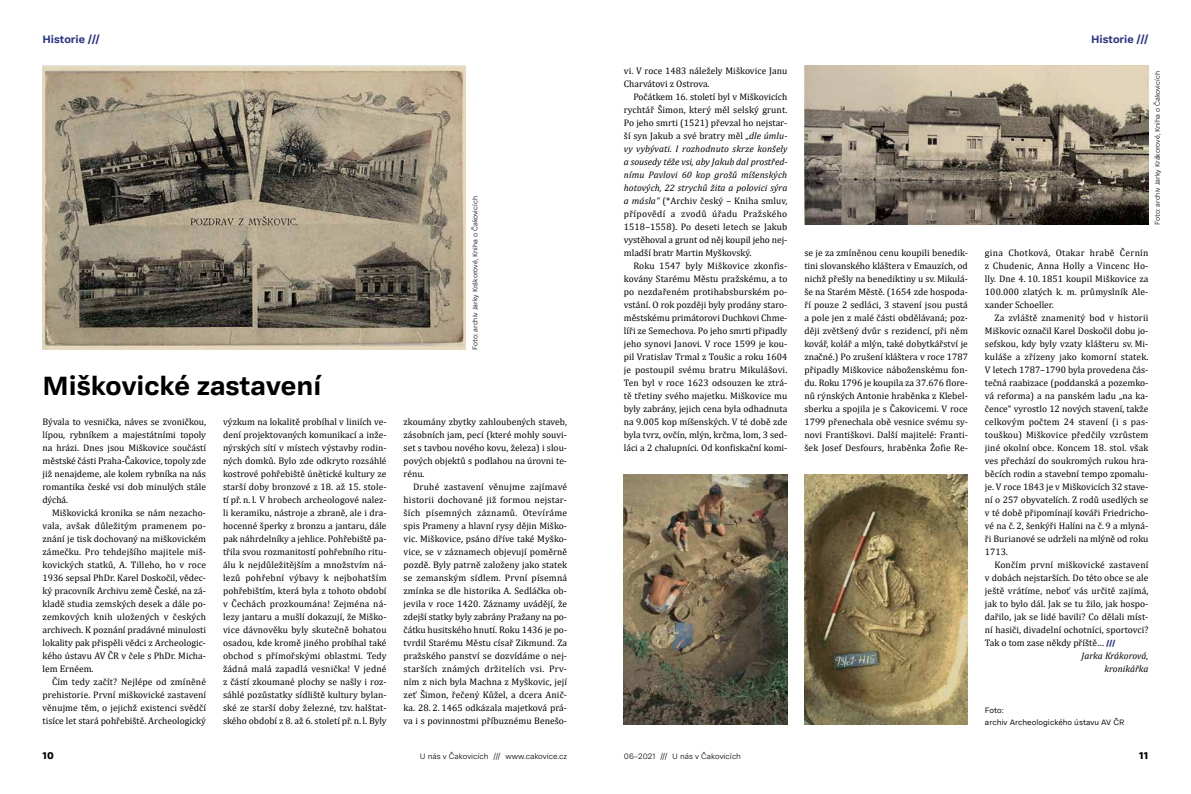
<style>
.page{position:relative;width:1191px;height:794px;background:#fff}
.page>*{position:absolute;margin:0;border:0;box-sizing:border-box;transform-origin:0 0}
.t1{font:700 27px "Adapter PE Text";color:#000}
.t2{font:700 11px "Adapter PE Text";color:#283583}
.t3{font:10px "Adapter PE Text Eb";color:#000}
.t4{font:9.5px/13px "Cambria";color:#000;text-align:justify}
.t5{font:9.5px "Cambria";letter-spacing:.02em;color:#000}
.t6{font:italic 9.5px "Cambria";letter-spacing:-.005em;color:#000}
.t7{font:300 8px "Adapter PE Text";color:#000}
.t8{font:8px/12px "Adapter PE Text";color:#000}
.t9{font:300 7px "Adapter PE Text";color:#000}
.s1{font-style:italic}
.s2{font-family:"Adapter PE Text Eb";font-size:8px;color:#283583}
</style>
<div class="page">
<img style="left:43px;top:66px;width:422px;height:283px">
<img style="left:624px;top:475px;width:163px;height:249px">
<img style="left:804px;top:475px;width:164px;height:249px">
<img style="left:804px;top:65px;width:344px;height:160px">
<p class="t2" style="left:43px;top:31px;width:59px">Historie ///</p>
<p class="t2" style="left:1091px;top:31px;width:59px">Historie ///</p>
<h1 class="t1" style="left:43px;top:364px;width:280px">Miškovické zastavení</h1>
<p class="t9" style="left:470px;top:350px;width:155px;rotate:-90deg">Foto: archiv Jarky Krákorové, Kniha o Čakovicích</p>
<p class="t4" style="left:43px;top:415px;width:165px">Bývala to vesnička, náves se zvoničkou, lípou, rybníkem a majestátními topoly na hrázi. Dnes jsou Miškovice součástí městské části Praha-Čakovice, topoly zde již nenajdeme, ale kolem rybníka na nás romantika české vsi dob minulých stále dýchá.</p>
<p class="t4" style="left:43px;top:506px;width:165px;text-indent:10px">Miškovická kronika se nám nezacho&shy;vala, avšak důležitým pramenem po&shy;znání je tisk dochovaný na miškovickém zámečku. Pro tehdejšího majitele miš&shy;kovických statků, A. Tilleho, ho v roce 1936 sepsal PhDr. Karel Doskočil, vědec&shy;ký pracovník Archivu země České, na zá&shy;kladě studia zemských desek a dále po&shy;zemkových knih uložených v českých archivech. K poznání pradávné minulosti lokality pak přispěli vědci z Archeologic&shy;kého ústavu AV ČR v čele s PhDr. Micha&shy;lem Ernéem.</p>
<p class="t4" style="left:43px;top:675px;width:165px;text-indent:10px">Čím tedy začít? Nejlépe od zmíněné prehistorie. První miškovické zastavení věnujme těm, o jejichž existenci svědčí tisíce let stará pohřebiště. Archeologický</p>
<p class="t4" style="left:223px;top:415px;width:165px">výzkum na lokalitě probíhal v liniích ve&shy;dení projektovaných komunikací a inže&shy;nýrských sítí v místech výstavby rodin&shy;ných domků. Bylo zde odkryto rozsáhlé kostrové pohřebiště únětické kultury ze starší doby bronzové z 18. až 15. stole&shy;tí př. n. l. V hrobech archeologové nalez&shy;li keramiku, nástroje a zbraně, ale i dra&shy;hocenné šperky z bronzu a jantaru, dále pak náhrdelníky a jehlice. Pohřebiště pa&shy;třila svou rozmanitostí pohřebního ritu&shy;álu k nejdůležitějším a množstvím ná&shy;lezů pohřební výbavy k nejbohatším pohřebištím, která byla z tohoto období v Čechách prozkoumána! Zejména ná&shy;lezy jantaru a mušlí dokazují, že Miško&shy;vice dávnověku byly skutečně bohatou osadou, kde kromě jiného probíhal také obchod s přímořskými oblastmi. Tedy žádná malá zapadlá vesnička! V jedné z částí zkoumané plochy se našly i roz&shy;sáhlé pozůstatky sídliště kultury bylan&shy;ské ze starší doby železné, tzv. halštat&shy;ského období z 8. až 6. století př. n. l. Byly</p>
<p class="t4" style="left:403px;top:415px;width:165px">zkoumány zbytky zahloubených staveb, zásobních jam, pecí (které mohly souvi&shy;set s tavbou nového kovu, železa) i slou&shy;pových objektů s podlahou na úrovni te&shy;rénu.</p>
<p class="t4" style="left:403px;top:480px;width:165px;text-indent:10px">Druhé zastavení věnujme zajímavé historii dochované již formou nejstar&shy;ších písemných záznamů. Otevíráme spis Prameny a hlavní rysy dějin Miško&shy;vic. Miškovice, psáno dříve také Myško&shy;vice, se v záznamech objevují poměrně pozdě. Byly patrně založeny jako statek se zemanským sídlem. První písemná zmínka se dle historika A. Sedláčka ob&shy;jevila v roce 1420. Záznamy uvádějí, že zdejší statky byly zabrány Pražany na po&shy;čátku husitského hnutí. Roku 1436 je po&shy;tvrdil Starému Městu císař Zikmund. Za pražského panství se dozvídáme o nej&shy;starších známých držitelích vsi. Prv&shy;ním z nich byla Machna z Myškovic, její zeť Šimon, řečený Kůžel, a dcera Anič&shy;ka. 28. 2. 1465 odkázala majetková prá&shy;va i s povinnostmi příbuznému Benešo-</p>
<p class="t4" style="left:624px;top:64px;width:165px">vi. V roce 1483 náležely Miškovice Janu<br>Charvátovi z Ostrova.</p>
<p class="t4" style="left:624px;top:90px;width:165px;text-indent:10px">Počátkem 16. století byl v Miškovicích rychtář Šimon, který měl selský grunt.<br>Po jeho smrti (1521) převzal ho nejstar&shy;ší syn Jakub a své bratry měl <span class="s1">„dle úmlu&shy;vy vybývati. I rozhodnuto skrze konšely a sousedy téže vsi, aby Jakub dal prostřed&shy;nímu Pavlovi 60 kop grošů míšenských hotových, 22 strychů žita a polovici sýra a másla“</span> (*Archiv český – Kniha smluv, přípovědí a zvodů úřadu Pražského 1518–1558). Po deseti letech se Jakub vystěhoval a grunt od něj koupil jeho nej&shy;mladší bratr Martin Myškovský.</p>
<p class="t4" style="left:624px;top:259px;width:165px;text-indent:10px">Roku 1547 byly Miškovice zkonfis&shy;kovány Starému Městu pražskému, a to po nezdařeném protihabsburském po&shy;vstání. O rok později byly prodány staro&shy;městskému primátorovi Duchkovi Chme&shy;líři ze Semechova. Po jeho smrti připadly jeho synovi Janovi. V roce 1599 je kou&shy;pil Vratislav Trmal z Toušic a roku 1604 je postoupil svému bratru Mikulášovi.<br>Ten byl v roce 1623 odsouzen ke ztrá&shy;tě třetiny svého majetku. Miškovice mu byly zabrány, jejich cena byla odhadnuta na 9.005 kop míšenských. V té době zde byla tvrz, ovčín, mlýn, krčma, lom, 3 sed&shy;láci a 2 chalupníci. Od konfiskační komi-</p>
<p class="t9" style="left:1152px;top:225px;width:155px;rotate:-90deg">Foto: archiv Jarky Krákorové, Kniha o Čakovicích</p>
<p class="t4" style="left:804px;top:246px;width:165px">se je za zmíněnou cenu koupili benedik&shy;tini slovanského kláštera v Emauzích, od nichž přešly na benediktiny u sv. Mikulá&shy;še na Starém Městě. (1654 zde hospoda&shy;ří pouze 2 sedláci, 3 stavení jsou pustá a pole jen z malé části obdělávaná; poz&shy;ději zvětšený dvůr s rezidencí, při něm kovář, kolář a mlýn, také dobytkářství je značné.) Po zrušení kláštera v roce 1787 připadly Miškovice náboženskému fon&shy;du. Roku 1796 je koupila za 37.676 flore&shy;nů rýnských Antonie hraběnka z Klebel&shy;sberku a spojila je s Čakovicemi. V roce 1799 přenechala obě vesnice svému sy&shy;novi Františkovi. Další majitelé: Franti&shy;šek Josef Desfours, hraběnka Žofie Re-</p>
<p class="t4" style="left:985px;top:246px;width:165px">gina Chotková, Otakar hrabě Černín z Chudenic, Anna Holly a Vincenc Ho&shy;lly. Dne 4. 10. 1851 koupil Miškovice za 100.000 zlatých k. m. průmyslník Ale&shy;xander Schoeller.</p>
<p class="t4" style="left:985px;top:311px;width:165px;text-indent:10px">Za zvláště znamenitý bod v historii Miškovic označil Karel Doskočil dobu jo&shy;sefskou, kdy byly vzaty klášteru sv. Mi&shy;kuláše a zřízeny jako komorní statek.<br>V letech 1787–1790 byla provedena čás&shy;tečná raabizace (poddanská a pozemko&shy;vá reforma) a na panském ladu „na ka&shy;čence“ vyrostlo 12 nových stavení, takže celkovým počtem 24 stavení (i s pas&shy;touškou) Miškovice předčily vzrůstem jiné okolní obce. Koncem 18. stol. však ves přechází do soukromých rukou hra&shy;běcích rodin a stavební tempo zpomalu&shy;je. V roce 1843 je v Miškovicích 32 stave&shy;ní o 257 obyvatelích. Z rodů usedlých se v té době připomínají kováři Friedricho&shy;vé na č. 2, šenkýři Halíni na č. 9 a mlyná&shy;ři Burianové se udrželi na mlýně od roku 1713.</p>
<p class="t5" style="left:994px;top:558px;width:155px">Končím první miškovické zastavení</p>
<p class="t4" style="left:985px;top:571px;width:165px">v dobách nejstarších. Do této obce se ale</p>
<p class="t4" style="left:985px;top:584px;width:165px">ještě vrátíme, neboť vás určitě zajímá,</p>
<p class="t4" style="left:985px;top:597px;width:165px">jak to bylo dál. Jak se tu žilo, jak hospo-</p>
<p class="t4" style="left:985px;top:610px;width:165px">dařilo, jak se lidé bavili? Co dělali míst-</p>
<p class="t4" style="left:985px;top:623px;width:165px">ní hasiči, divadelní ochotníci, sportovci?</p>
<p class="t4" style="left:985px;top:636px;width:132px">Tak o tom zase někdy příště… <span class="s2">///</span></p>
<p class="t6" style="left:1081px;top:649px;width:68px">Jarka Krákorová,</p>
<p class="t6" style="left:1104px;top:662px;width:46px">kronikářka</p>
<p class="t8" style="left:985px;top:703px;width:141px">Foto:<br>archiv Archeologického ústavu AV ČR</p>
<p class="t3" style="left:43px;top:747px;width:13px">10</p>
<p class="t7" style="left:420px;top:750px;width:149px">U nás v Čakovicích /// www.cakovice.cz</p>
<p class="t7" style="left:624px;top:750px;width:119px">06–2021 /// U nás v Čakovicích</p>
<p class="t3" style="left:1139px;top:747px;width:11px">11</p>
</div>
